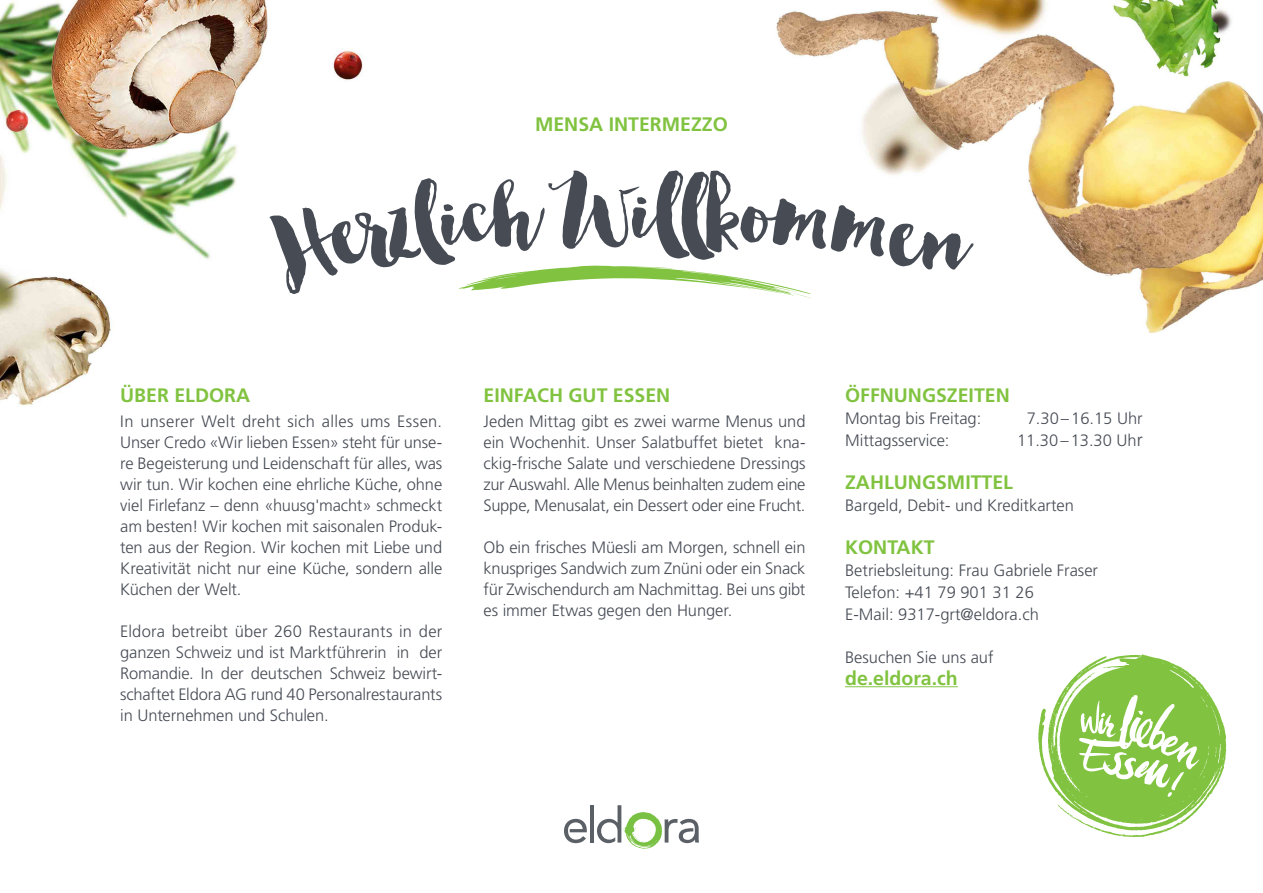
<style>
.page{position:relative;width:1263px;height:893px;background:#fff}
.page>*{position:absolute;margin:0;border:0;box-sizing:border-box;transform-origin:0 0}
.t1{font:100.5px "Bonjour";color:#464b54}
.TXT_COURANT_FOND_NOI{font:700 19.5px "Frutiger LT Pro";color:#81c340}
.TXT_COURANT_FOND_NOI-2{font:300 16.5px/21px "Frutiger LT Pro";color:#464b54;text-align:justify}
.s1{font-size:18px}
</style>
<div class="page">
<img style="left:0;top:0;width:363px;height:406px">
<img style="left:776px;top:0;width:487px;height:333px">
<svg style="left:564px;top:819px;width:23px;height:24px"></svg>
<hr style="left:590px;top:805px;width:4px;height:37px;background:#5b6066">
<svg style="left:597px;top:805px;width:102px;height:44px"></svg>
<hr style="left:845px;top:686px;width:113px;height:1px;background:#81c340">
<svg style="left:1038px;top:654px;width:188px;height:183px"></svg>
<svg style="left:269px;top:72px;width:706px;height:226px"></svg>
<p class="TXT_COURANT_FOND_NOI" style="left:535px;top:113px;width:194px">MENSA INTERMEZZO</p>
<p class="t1" style="left:560px;top:154px;width:73px">W</p>
<p class="TXT_COURANT_FOND_NOI" style="left:120px;top:383px;width:132px">ÜBER ELDORA</p>
<p class="TXT_COURANT_FOND_NOI-2" style="left:120px;top:411px;width:324px">In unserer Welt dreht sich alles ums Essen.<br>Unser Credo «Wir lieben Essen» steht für unse&shy;re Begeisterung und Leidenschaft für alles, was wir tun. Wir kochen eine ehrliche Küche, ohne viel Firlefanz – denn «huusg'macht» schmeckt am besten! Wir kochen mit saisonalen Produk&shy;ten aus der Region. Wir kochen mit Liebe und Kreativität nicht nur eine Küche, sondern alle Küchen der Welt.</p>
<p class="TXT_COURANT_FOND_NOI-2" style="left:120px;top:621px;width:324px">Eldora betreibt über 260 Restaurants in der ganzen Schweiz und ist Marktführerin in der Romandie. In der deutschen Schweiz bewirt&shy;schaftet Eldora AG rund 40 Personalrestaurants in Unternehmen und Schulen.</p>
<p class="TXT_COURANT_FOND_NOI" style="left:483px;top:384px;width:188px">EINFACH GUT ESSEN</p>
<p class="TXT_COURANT_FOND_NOI-2" style="left:483px;top:411px;width:323px">Jeden Mittag gibt es zwei warme Menus und ein Wochenhit. Unser Salatbuffet bietet kna&shy;ckig-frische Salate und verschiedene Dressings zur Auswahl. Alle Menus beinhalten zudem eine Suppe, Menusalat, ein Dessert oder eine Frucht.</p>
<p class="TXT_COURANT_FOND_NOI-2" style="left:483px;top:537px;width:324px">Ob ein frisches Müesli am Morgen, schnell ein knuspriges Sandwich zum Znüni oder ein Snack für Zwischendurch am Nachmittag. Bei uns gibt es immer Etwas gegen den Hunger.</p>
<p class="TXT_COURANT_FOND_NOI" style="left:845px;top:384px;width:166px">ÖFFNUNGSZEITEN</p>
<p class="TXT_COURANT_FOND_NOI-2" style="left:845px;top:408px;width:138px">Montag bis Freitag:</p>
<p class="TXT_COURANT_FOND_NOI-2" style="left:1027px;top:408px;width:118px">7.30–16.15 Uhr</p>
<p class="TXT_COURANT_FOND_NOI-2" style="left:845px;top:429px;width:106px">Mittagsservice:</p>
<p class="TXT_COURANT_FOND_NOI-2" style="left:1017px;top:429px;width:127px">11.30–13.30 Uh<span class="s1">r</span></p>
<p class="TXT_COURANT_FOND_NOI" style="left:845px;top:471px;width:169px">ZAHLUNGSMITTEL</p>
<p class="TXT_COURANT_FOND_NOI-2" style="left:845px;top:495px;width:230px">Bargeld, Debit- und Kreditkarten</p>
<p class="TXT_COURANT_FOND_NOI" style="left:845px;top:536px;width:91px">KONTAKT</p>
<p class="TXT_COURANT_FOND_NOI-2" style="left:845px;top:560px;width:254px">Betriebsleitung: Frau Gabriele Fraser</p>
<p class="TXT_COURANT_FOND_NOI-2" style="left:845px;top:582px;width:190px">Telefon: +41 79 901 31 26</p>
<p class="TXT_COURANT_FOND_NOI-2" style="left:845px;top:603px;width:195px">E-Mail: 9317-grt@eldora.ch</p>
<p class="TXT_COURANT_FOND_NOI-2" style="left:845px;top:647px;width:150px">Besuchen Sie uns auf</p>
<p class="TXT_COURANT_FOND_NOI" style="left:845px;top:667px;width:114px">de.eldora.ch</p>
</div>
